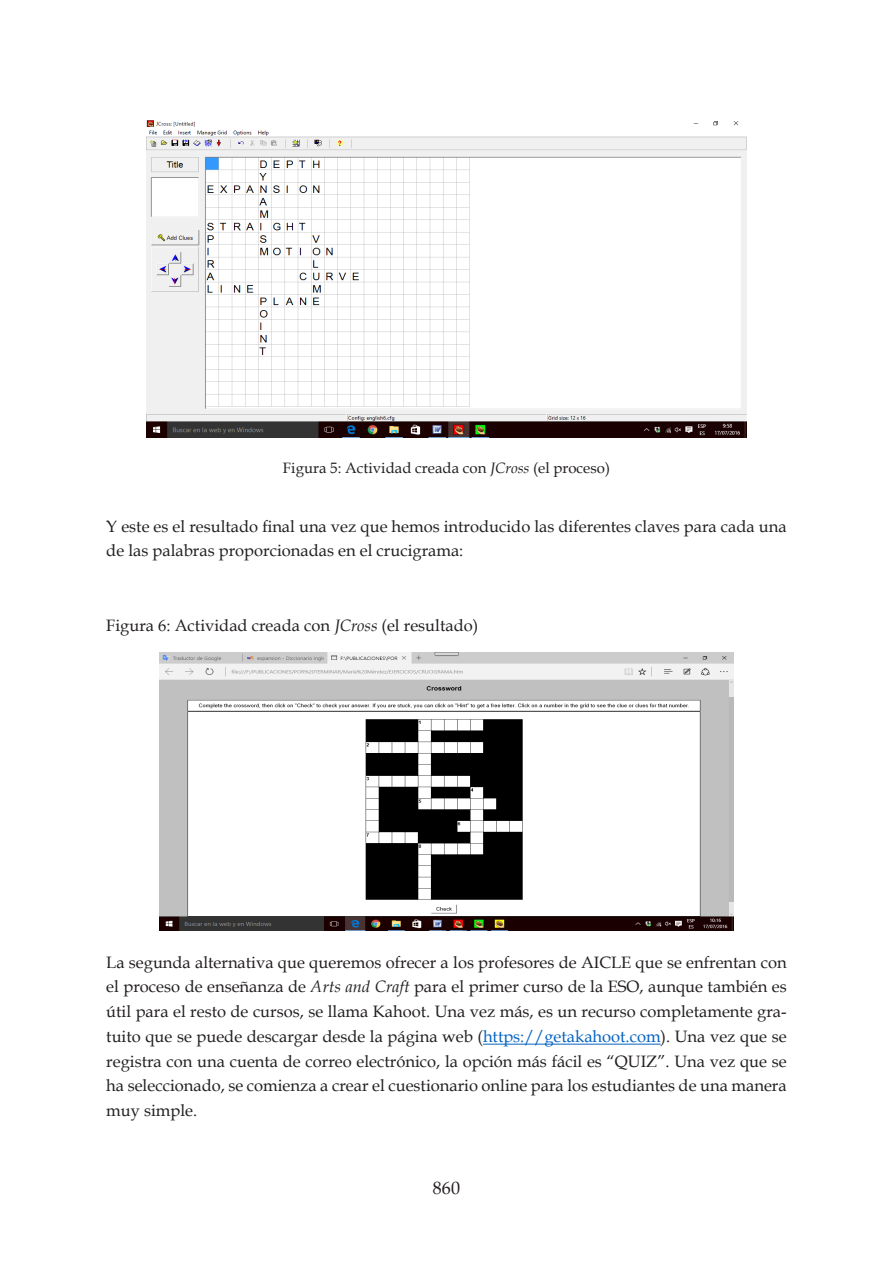
<style>
.page{position:relative;width:893px;height:1263px;background:#fff}
.page>*{position:absolute;margin:0;border:0;box-sizing:border-box;transform-origin:0 0}
.t1{font:18px "Book Antiqua";color:#231f20}
.Párrafo_NORMAL{font:16.5px/24.8px "Book Antiqua";color:#231f20}
.Pie_de_FOTO{font:15px "Book Antiqua";color:#231f20}
.s1{font-style:italic}
.s2{color:#0563c1}
</style>
<div class="page">
<hr style="left:483px;top:1044px;width:178px;height:1px;background:#0563c1">
<img style="left:147px;top:120px;width:599px;height:317px">
<img style="left:160px;top:652px;width:573px;height:278px">
<p class="Pie_de_FOTO" style="left:283px;top:457px;width:329px">Figura 5: Actividad creada con <span class="s1">JCross</span> (el proceso)</p>
<p class="Párrafo_NORMAL" style="left:106px;top:513px;width:682px">Y este es el resultado final una vez que hemos introducido las diferentes claves para cada una de las palabras proporcionadas en el crucigrama:</p>
<p class="Párrafo_NORMAL" style="left:106px;top:613px;width:373px">Figura 6: Actividad creada con <span class="s1">JCross</span> (el resultado)</p>
<p class="Párrafo_NORMAL" style="left:106px;top:949px;width:682px;text-align:justify">La segunda alternativa que queremos ofrecer a los profesores de AICLE que se enfrentan con el proceso de enseñanza de <span class="s1">Arts and Craft</span> para el primer curso de la ESO, aunque también es útil para el resto de cursos, se llama Kahoot. Una vez más, es un recurso completamente gra&shy;tuito que se puede descargar desde la página web (<span class="s2">https://getakahoot.com</span>). Una vez que se registra con una cuenta de correo electrónico, la opción más fácil es “QUIZ”. Una vez que se ha seleccionado, se comienza a crear el cuestionario online para los estudiantes de una manera muy simple.</p>
<p class="t1" style="left:433px;top:1176px;width:28px">860</p>
</div>
